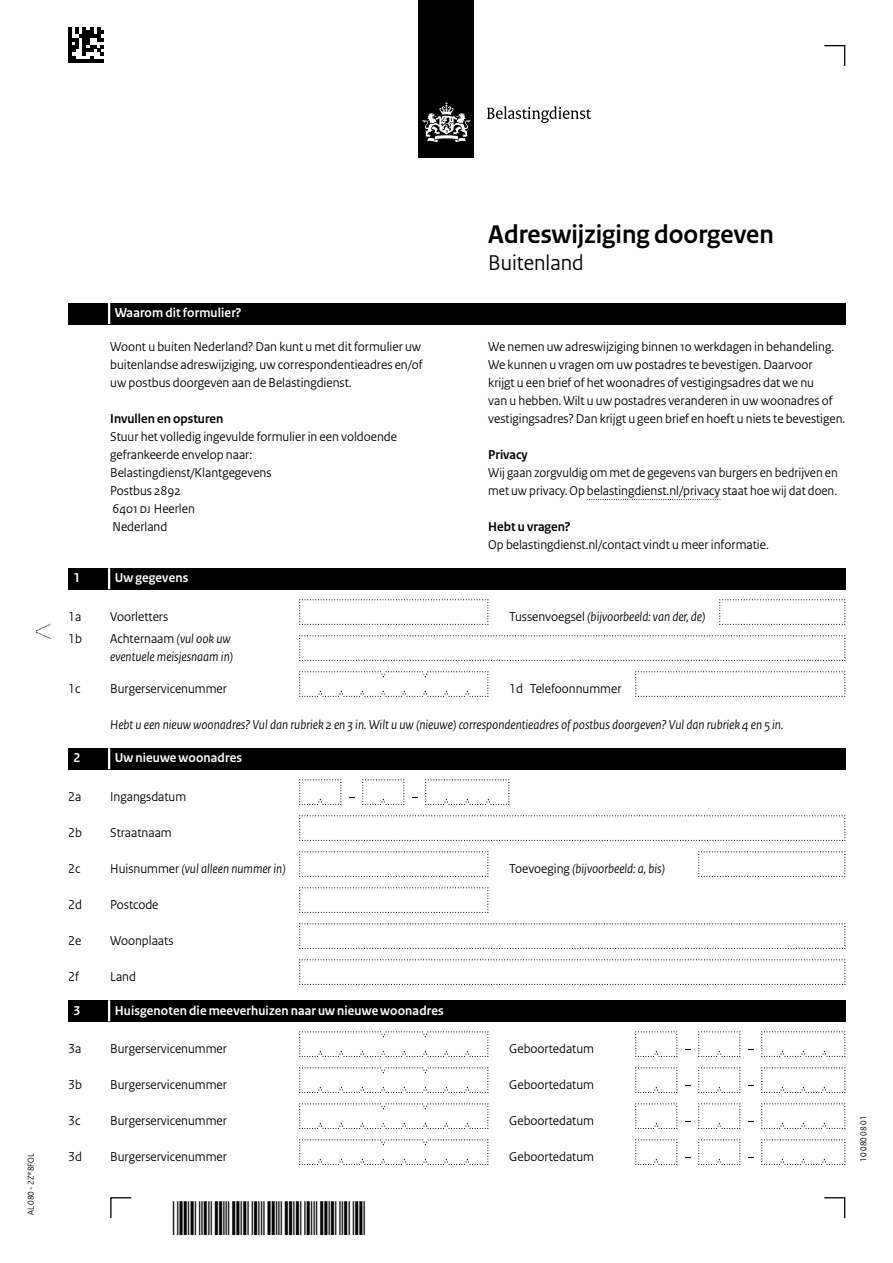
<style>
.page{position:relative;width:893px;height:1263px;background:#fff}
.page>*{position:absolute;margin:0;border:0;box-sizing:border-box;transform-origin:0 0}
.Documenttitel{font:700 27px "Rijksoverheid Sans Heading";color:#000}
.Documenttitel-2{font:22.5px "Rijksoverheid Sans Heading";color:#000}
.Gebruiksaanwijzing{font:13.5px/18px "Rijksoverheid Sans Heading";color:#000}
.Vraag_Nummer{font:13.5px "Rijksoverheid Sans Heading";color:#000}
.Vraag_Nummer-2{font:italic 13.5px/18px "Rijksoverheid Sans Heading";color:#000}
.KOP_D_Nummer{font:700 13.5px "Rijksoverheid Sans Heading";letter-spacing:.01em;color:#fff}
.Vraag_geen_inspring{font:italic 13.5px "Rijksoverheid Sans Heading";color:#000}
.Vraag_geen_inspring-2{font:13.5px "Rijksoverheid Sans Heading";color:#000}
.Tussenkop{font:700 13.5px "Rijksoverheid Sans Heading";color:#000}
.KOP_B_Nummer{font:700 13.5px "Rijksoverheid Sans Heading";letter-spacing:.01em;color:#fff}
.t1{font:9px "Rijksoverheid Sans Heading";color:#000}
.s1{font-style:normal}
</style>
<div class="page">
<div style="left:419px;top:0;width:55px;height:158px;background:#000"></div>
<svg style="left:423px;top:102px;width:47px;height:40px"></svg>
<svg style="left:487px;top:106px;width:104px;height:17px"></svg>
<svg style="left:824px;top:1197px;width:22px;height:22px"></svg>
<svg style="left:110px;top:1197px;width:22px;height:22px"></svg>
<svg style="left:824px;top:45px;width:22px;height:21px"></svg>
<svg style="left:299px;top:599px;width:190px;height:26px"></svg>
<svg style="left:299px;top:635px;width:547px;height:26px"></svg>
<svg style="left:719px;top:599px;width:127px;height:26px"></svg>
<svg style="left:299px;top:671px;width:190px;height:26px"></svg>
<svg style="left:299px;top:1031px;width:190px;height:26px"></svg>
<svg style="left:299px;top:1067px;width:190px;height:26px"></svg>
<svg style="left:299px;top:1103px;width:190px;height:26px"></svg>
<svg style="left:299px;top:1139px;width:190px;height:26px"></svg>
<svg style="left:635px;top:671px;width:211px;height:26px"></svg>
<svg style="left:299px;top:815px;width:547px;height:26px"></svg>
<svg style="left:299px;top:923px;width:547px;height:26px"></svg>
<svg style="left:299px;top:959px;width:547px;height:26px"></svg>
<svg style="left:299px;top:779px;width:43px;height:26px"></svg>
<svg style="left:635px;top:1031px;width:43px;height:26px"></svg>
<svg style="left:635px;top:1067px;width:43px;height:26px"></svg>
<svg style="left:635px;top:1103px;width:43px;height:26px"></svg>
<svg style="left:635px;top:1139px;width:43px;height:26px"></svg>
<svg style="left:362px;top:779px;width:43px;height:26px"></svg>
<svg style="left:698px;top:1031px;width:43px;height:26px"></svg>
<svg style="left:698px;top:1067px;width:43px;height:26px"></svg>
<svg style="left:698px;top:1103px;width:43px;height:26px"></svg>
<svg style="left:698px;top:1139px;width:43px;height:26px"></svg>
<svg style="left:425px;top:779px;width:85px;height:26px"></svg>
<svg style="left:761px;top:1031px;width:85px;height:26px"></svg>
<svg style="left:761px;top:1067px;width:85px;height:26px"></svg>
<svg style="left:761px;top:1103px;width:85px;height:26px"></svg>
<svg style="left:761px;top:1139px;width:85px;height:26px"></svg>
<svg style="left:299px;top:851px;width:190px;height:26px"></svg>
<svg style="left:299px;top:887px;width:190px;height:26px"></svg>
<svg style="left:698px;top:851px;width:148px;height:26px"></svg>
<svg style="left:36px;top:624px;width:15px;height:15px"></svg>
<div style="left:68px;top:303px;width:777px;height:21px;background:#000"></div>
<hr style="left:108px;top:303px;width:2px;height:21px;background:#fff">
<svg style="left:587px;top:499px;width:133px;height:1px"></svg>
<div style="left:68px;top:1000px;width:777px;height:21px;background:#000"></div>
<hr style="left:108px;top:1000px;width:2px;height:21px;background:#fff">
<div style="left:68px;top:568px;width:777px;height:21px;background:#000"></div>
<hr style="left:108px;top:568px;width:2px;height:21px;background:#fff">
<div style="left:68px;top:748px;width:777px;height:21px;background:#000"></div>
<hr style="left:108px;top:748px;width:2px;height:21px;background:#fff">
<svg style="left:68px;top:27px;width:36px;height:36px"></svg>
<p class="t1" style="left:26px;top:1215px;width:64px;rotate:-90deg">AL 080 - 2Z*8FOL</p>
<h2 class="KOP_B_Nummer" style="left:115px;top:305px;width:128px">Waarom dit formulier?</h2>
<p class="Gebruiksaanwijzing" style="left:110px;top:338px;width:314px;text-align:justify">Woont u buiten Nederland? Dan kunt u met dit formulier uw buitenlandse adreswijziging, uw correspondentieadres en/of uw postbus doorgeven aan de Belastingdienst.</p>
<h3 class="Tussenkop" style="left:110px;top:411px;width:115px">Invullen en opsturen</h3>
<p class="Gebruiksaanwijzing" style="left:110px;top:428px;width:288px">Stuur het volledig ingevulde formulier in een voldoende gefrankeerde envelop naar:</p>
<p class="Gebruiksaanwijzing" style="left:110px;top:464px;width:163px">Belastingdienst/Klantgegevens</p>
<p class="Gebruiksaanwijzing" style="left:110px;top:482px;width:86px">Postbus 2892<br>6401 DJ Heerlen<br>Nederland</p>
<h1 class="Documenttitel" style="left:488px;top:219px;width:287px">Adreswijziging doorgeven</h1>
<h1 class="Documenttitel-2" style="left:488px;top:250px;width:97px">Buitenland</h1>
<p class="Gebruiksaanwijzing" style="left:488px;top:338px;width:359px">We nemen uw adreswijziging binnen 10 werkdagen in behandeling.<br>We kunnen u vragen om uw postadres te bevestigen. Daarvoor<br>krijgt u een brief of het woonadres of vestigingsadres dat we nu<br>van u hebben. Wilt u uw postadres veranderen in uw woonadres of vestigingsadres? Dan krijgt u geen brief en hoeft u niets te bevestigen.</p>
<h3 class="Tussenkop" style="left:488px;top:447px;width:41px">Privacy</h3>
<p class="Gebruiksaanwijzing" style="left:488px;top:464px;width:351px">Wij gaan zorgvuldig om met de gegevens van burgers en bedrijven en met uw privacy. Op belastingdienst.nl/privacy staat hoe wij dat doen.</p>
<h3 class="Tussenkop" style="left:488px;top:519px;width:84px">Hebt u vragen?</h3>
<p class="Gebruiksaanwijzing" style="left:488px;top:536px;width:282px">Op belastingdienst.nl/contact vindt u meer informatie.</p>
<h2 class="KOP_D_Nummer" style="left:74px;top:570px;width:8px">1</h2>
<h2 class="KOP_D_Nummer" style="left:115px;top:570px;width:75px">Uw gegevens</h2>
<p class="Vraag_Nummer" style="left:68px;top:609px;width:15px">1a</p>
<p class="Vraag_Nummer" style="left:110px;top:609px;width:59px">Voorletters</p>
<p class="Vraag_geen_inspring" style="left:509px;top:609px;width:198px"><span class="s1">Tussenvoegsel</span> (bijvoorbeeld: van der, de)</p>
<p class="Vraag_Nummer" style="left:68px;top:631px;width:15px">1b</p>
<p class="Vraag_Nummer-2" style="left:110px;top:630px;width:124px"><span class="s1">Achternaam</span> (vul ook uw eventuele meisjesnaam in)</p>
<p class="Vraag_Nummer" style="left:68px;top:681px;width:14px">1c</p>
<p class="Vraag_Nummer" style="left:110px;top:681px;width:118px">Burgerservicenummer</p>
<p class="Vraag_Nummer" style="left:509px;top:681px;width:114px">1d Telefoonnummer</p>
<p class="Vraag_Nummer-2" style="left:110px;top:716px;width:675px">Hebt u een nieuw woonadres? Vul dan rubriek 2 en 3 in. Wilt u uw (nieuwe) correspondentieadres of postbus doorgeven? Vul dan rubriek 4 en 5 in.</p>
<h2 class="KOP_D_Nummer" style="left:74px;top:750px;width:8px">2</h2>
<h2 class="KOP_D_Nummer" style="left:115px;top:750px;width:129px">Uw nieuwe woonadres</h2>
<p class="Vraag_Nummer" style="left:68px;top:789px;width:15px">2a</p>
<p class="Vraag_Nummer" style="left:110px;top:789px;width:78px">Ingangsdatum</p>
<p class="Vraag_Nummer" style="left:68px;top:825px;width:15px">2b</p>
<p class="Vraag_Nummer" style="left:110px;top:825px;width:63px">Straatnaam</p>
<p class="Vraag_Nummer" style="left:68px;top:861px;width:14px">2c</p>
<p class="Vraag_Nummer-2" style="left:110px;top:860px;width:177px"><span class="s1">Huisnummer</span> (vul alleen nummer in)</p>
<p class="Vraag_geen_inspring" style="left:509px;top:861px;width:157px"><span class="s1">Toevoeging</span> (bijvoorbeeld: a, bis)</p>
<p class="Vraag_Nummer" style="left:68px;top:897px;width:15px">2d</p>
<p class="Vraag_Nummer" style="left:110px;top:897px;width:50px">Postcode</p>
<p class="Vraag_Nummer" style="left:68px;top:933px;width:15px">2e</p>
<p class="Vraag_Nummer" style="left:110px;top:933px;width:65px">Woonplaats</p>
<p class="Vraag_Nummer" style="left:68px;top:969px;width:12px">2f</p>
<p class="Vraag_Nummer" style="left:110px;top:969px;width:27px">Land</p>
<h2 class="KOP_D_Nummer" style="left:74px;top:1002px;width:8px">3</h2>
<h2 class="KOP_D_Nummer" style="left:115px;top:1002px;width:330px">Huisgenoten die meeverhuizen naar uw nieuwe woonadres</h2>
<p class="Vraag_Nummer" style="left:68px;top:1041px;width:15px">3a</p>
<p class="Vraag_Nummer" style="left:110px;top:1041px;width:118px">Burgerservicenummer</p>
<p class="Vraag_geen_inspring-2" style="left:509px;top:1041px;width:86px">Geboortedatum</p>
<p class="Vraag_Nummer" style="left:68px;top:1077px;width:15px">3b</p>
<p class="Vraag_Nummer" style="left:110px;top:1077px;width:118px">Burgerservicenummer</p>
<p class="Vraag_geen_inspring-2" style="left:509px;top:1077px;width:86px">Geboortedatum</p>
<p class="Vraag_Nummer" style="left:68px;top:1113px;width:14px">3c</p>
<p class="Vraag_Nummer" style="left:110px;top:1113px;width:118px">Burgerservicenummer</p>
<p class="Vraag_geen_inspring-2" style="left:509px;top:1113px;width:86px">Geboortedatum</p>
<p class="Vraag_Nummer" style="left:68px;top:1149px;width:15px">3d</p>
<p class="Vraag_Nummer" style="left:110px;top:1149px;width:118px">Burgerservicenummer</p>
<p class="Vraag_geen_inspring-2" style="left:509px;top:1149px;width:86px">Geboortedatum</p>
<p class="t1" style="left:858px;top:1161px;width:47px;rotate:-90deg">10 080 08 01</p>
</div>
